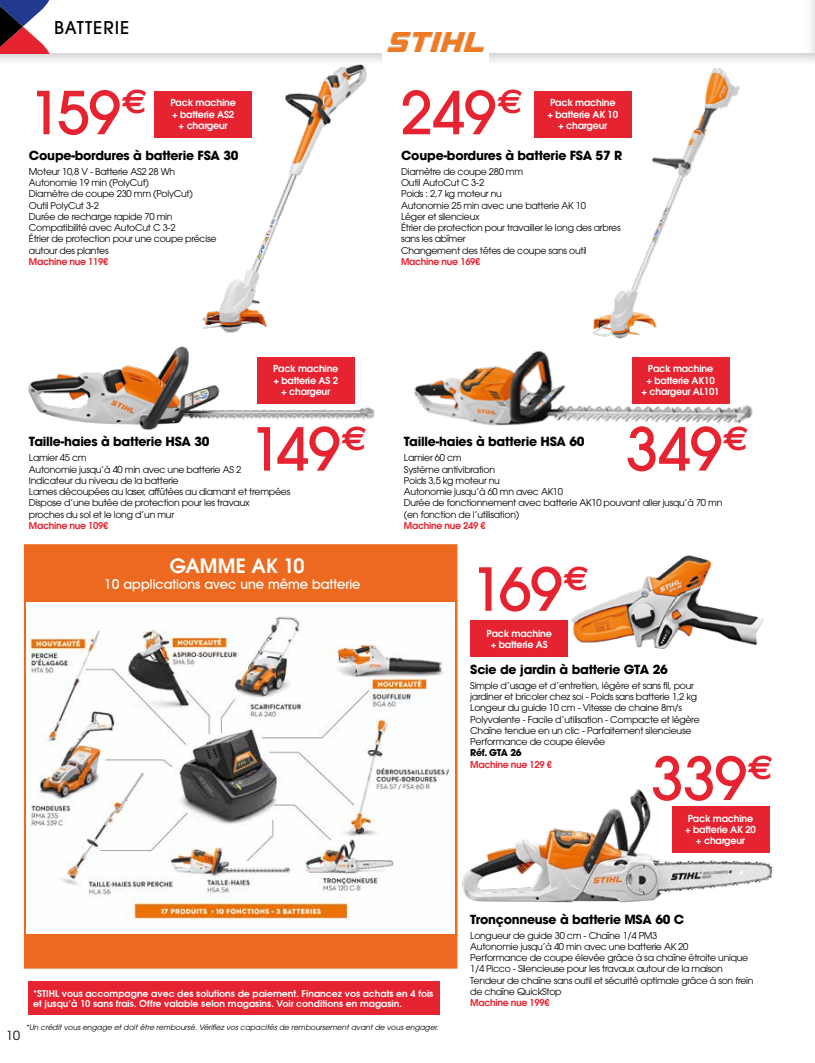
<style>
.page{position:relative;width:815px;height:1063px;background:#fff}
.page>*{position:absolute;margin:0;border:0;box-sizing:border-box;transform-origin:0 0}
.t1{font:500 58.75px "ITC Avant Garde Pro";letter-spacing:-.015em;color:#e62330}
.t2{font:700 34.25px "Euro Sans";color:#e62330}
.t3{font:600 19.62px "ITC Avant Garde Pro";letter-spacing:-.01em;color:#fff}
.t4{font:500 17.5px "ITC Avant Garde Pro";letter-spacing:.055em;color:#000}
.t5{font:500 13.62px "Avant Garde IT Cby BT";color:#fff}
.t6{font:700 12.5px "ITC Avant Garde Pro";letter-spacing:-.02em;color:#000}
.t7{font:12.5px "ITC Avant Garde Pro";color:#000}
.t8{font:600 9.62px/11.2px "ITC Avant Garde Pro";letter-spacing:-.02em;color:#fff;text-align:center}
.t9{font:9.38px/11.2px "ITC Avant Garde Pro";letter-spacing:-.03em;color:#000}
.t10{font:600 9.38px/10.6px "Avant Garde";color:#fff}
.t11{font:600 9.38px "ITC Avant Garde Pro";letter-spacing:-.03em;color:#e62330}
.t12{font:700 9.38px "ITC Avant Garde Pro";letter-spacing:-.03em;color:#000}
.t13{font:italic 7.5px "ITC Avant Garde Pro";color:#000}
</style>
<div class="page">
<div style="left:0;top:0;width:815px;height:67px;background:#000;opacity:.2"></div>
<div style="left:0;top:0;width:815px;height:53px;background:#fff"></div>
<div style="left:805px;top:0;width:10px;height:67px;background:#000;opacity:.2"></div>
<hr style="left:814px;top:0;width:1px;height:53px;background:#fff">
<svg style="left:0;top:0;width:50px;height:53px"></svg>
<img style="left:413px;top:350px;width:340px;height:76px">
<img style="left:28px;top:346px;width:347px;height:84px">
<div style="left:257px;top:357px;width:98px;height:46px;background:#e62330"></div>
<div style="left:632px;top:357px;width:97px;height:46px;background:#e62330"></div>
<div style="left:534px;top:91px;width:98px;height:47px;background:#e62330"></div>
<div style="left:29px;top:981px;width:411px;height:34px;background:#e62330"></div>
<div style="left:24px;top:544px;width:433px;height:425px;background:#ed691f;border:1px solid #ed691f"></div>
<img style="left:27px;top:602px;width:428px;height:331px">
<img style="left:178px;top:55px;width:200px;height:278px">
<img style="left:581px;top:66px;width:168px;height:273px">
<img style="left:571px;top:555px;width:193px;height:94px">
<div style="left:470px;top:620px;width:98px;height:37px;background:#e62330"></div>
<img style="left:462px;top:789px;width:311px;height:114px">
<div style="left:154px;top:91px;width:98px;height:47px;background:#e62330"></div>
<div style="left:382px;top:18px;width:107px;height:48px;background:#fff"></div>
<img style="left:388px;top:32px;width:95px;height:20px">
<h3 class="t4" style="left:54px;top:17px;width:77px">BATTERIE</h3>
<h1 class="t1" style="left:28px;top:75px;width:121px">159<sup>€</sup></h1>
<p class="t8" style="left:170px;top:97px;width:67px">Pack machine + batterie AS2 + chargeur</p>
<h1 class="t1" style="left:400px;top:75px;width:98px">249</h1>
<h2 class="t2" style="left:497px;top:82px;width:27px">€</h2>
<p class="t8" style="left:547px;top:97px;width:72px;text-align:left">Pack machine + batterie AK 10</p>
<p class="t8" style="left:558px;top:120px;width:51px">+ chargeur</p>
<h3 class="t6" style="left:29px;top:147px;width:211px">Coupe-bordures à batterie FSA 30</h3>
<p class="t9" style="left:29px;top:166px;width:189px">Moteur 10,8 V - Batterie AS2 28 Wh<br>Autonomie 19 min (PolyCut)<br>Diamètre de coupe 230 mm (PolyCut)<br>Outil PolyCut 3-2<br>Durée de recharge rapide 70 min<br>Compatibilité avec AutoCut C 3-2<br>Étrier de protection pour une coupe précise autour des plantes</p>
<p class="t11" style="left:29px;top:255px;width:81px">Machine nue 119€</p>
<h3 class="t6" style="left:401px;top:147px;width:223px">Coupe-bordures à batterie FSA 57 R</h3>
<p class="t9" style="left:401px;top:166px;width:221px">Diamètre de coupe 280 mm<br>Outil AutoCut C 3-2<br>Poids : 2,7 kg moteur nu<br>Autonomie 25 min avec une batterie AK 10<br>Léger et silencieux<br>Étrier de protection pour travailler le long des arbres sans les abîmer<br>Changement des têtes de coupe sans outil</p>
<p class="t11" style="left:401px;top:255px;width:81px">Machine nue 169€</p>
<p class="t8" style="left:273px;top:363px;width:67px">Pack machine + batterie AS 2 + chargeur</p>
<h1 class="t1" style="left:249px;top:412px;width:120px">149<sup>€</sup></h1>
<h3 class="t6" style="left:404px;top:434px;width:182px">Taille-haies à batterie HSA 60</h3>
<p class="t8" style="left:642px;top:363px;width:80px">Pack machine<br>+ batterie AK10<br>+ chargeur AL101</p>
<h1 class="t1" style="left:626px;top:412px;width:124px">349<sup>€</sup></h1>
<h3 class="t6" style="left:29px;top:434px;width:182px">Taille-haies à batterie HSA 30</h3>
<p class="t9" style="left:29px;top:452px;width:263px">Lamier 45 cm<br>Autonomie jusqu’à 40 min avec une batterie AS 2<br>Indicateur du niveau de la batterie<br>Lames découpées au laser, affûtées au diamant et trempées Dispose d’une butée de protection pour les travaux<br>proches du sol et le long d’un mur</p>
<p class="t11" style="left:29px;top:519px;width:81px">Machine nue 109€</p>
<p class="t9" style="left:404px;top:452px;width:320px">Lamier 60 cm<br>Système antivibration<br>Poids 3,5 kg moteur nu<br>Autonomie jusqu’à 60 mn avec AK10<br>Durée de fonctionnement avec batterie AK10 pouvant aller jusqu’à 70 mn (en fonction de l’utilisation)</p>
<p class="t11" style="left:404px;top:519px;width:83px">Machine nue 249 €</p>
<h3 class="t3" style="left:170px;top:553px;width:136px">GAMME AK 10</h3>
<h3 class="t5" style="left:104px;top:576px;width:258px">10 applications avec une même batterie</h3>
<p class="t10" style="left:33px;top:988px;width:402px">*STIHL vous accompagne avec des solutions de paiement. Financez vos achats en 4 fois et jusqu’à 10 sans frais. Offre valable selon magasins. Voir conditions en magasin.</p>
<p class="t13" style="left:26px;top:1022px;width:416px">*Un crédit vous engage et doit être remboursé. Vérifiez vos capacités de remboursement avant de vous engager.</p>
<h3 class="t7" style="left:6px;top:1028px;width:15px">10</h3>
<h1 class="t1" style="left:470px;top:552px;width:120px">169<sup>€</sup></h1>
<p class="t8" style="left:486px;top:627px;width:67px">Pack machine + batterie AS</p>
<h3 class="t6" style="left:470px;top:661px;width:199px">Scie de jardin à batterie GTA 26</h3>
<p class="t9" style="left:470px;top:680px;width:231px">Simple d’usage et d’entretien, légère et sans fil, pour jardiner et bricoler chez soi - Poids sans batterie 1,2 kg Longeur du guide 10 cm - Vitesse de chaine 8m/s Polyvalente - Facile d’utilisation - Compacte et légère Chaîne tendue en un clic - Parfaitement silencieuse Performance de coupe élevée</p>
<p class="t12" style="left:470px;top:747px;width:53px">Réf. GTA 26</p>
<p class="t11" style="left:470px;top:758px;width:83px">Machine nue 129 €</p>
<h1 class="t1" style="left:651px;top:741px;width:124px">339<sup>€</sup></h1>
<p class="t8" style="left:685px;top:813px;width:72px">Pack machine + batterie AK 20 + chargeur</p>
<h3 class="t6" style="left:470px;top:911px;width:216px">Tronçonneuse à batterie MSA 60 C</h3>
<p class="t9" style="left:470px;top:929px;width:285px">Longueur de guide 30 cm - Chaîne 1/4 PM3<br>Autonomie jusqu’à 40 min avec une batterie AK 20<br>Performance de coupe élevée grâce à sa chaîne étroite unique 1/4 Picco - Silencieuse pour les travaux autour de la maison Tendeur de chaîne sans outil et sécurité optimale grâce à son frein de chaîne QuickStop</p>
<p class="t11" style="left:470px;top:997px;width:81px">Machine nue 199€</p>
</div>
